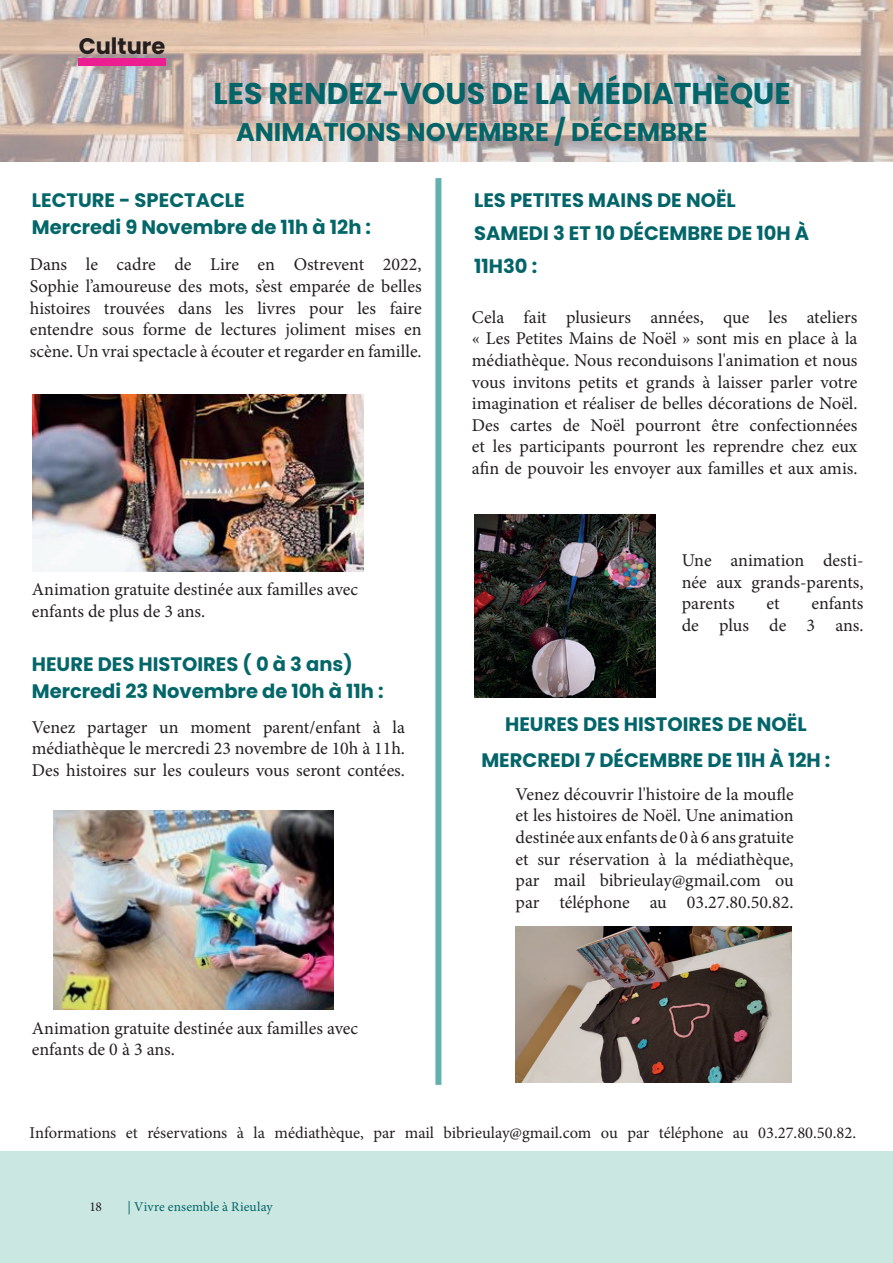
<style>
.page{position:relative;width:893px;height:1263px;background:#fff}
.page>*{position:absolute;margin:0;border:0;box-sizing:border-box;transform-origin:0 0}
.t1{font:700 30px "Poppins";color:#036569}
.t2{font:700 25.5px "Poppins";color:#036569}
.t3{font:700 22.5px "Poppins";color:#231f20}
.t4{font:700 19.5px/33px "Poppins";color:#036569}
.t5{font:700 19.5px/27px "Poppins";color:#036669}
.t6{font:18px/21.6px "Minion Pro";color:#231f20;text-align:justify}
.t7{font:16.5px "Minion Pro";color:#231f20}
.t8{font:13.5px "Minion Pro";letter-spacing:.005em;color:#036569}
.t9{font:13.5px "Minion Pro";color:#231f20}
</style>
<div class="page">
<div style="left:0;top:1151px;width:893px;height:112px;background:#cae7e2"></div>
<img style="left:32px;top:395px;width:332px;height:176px">
<img style="left:54px;top:810px;width:279px;height:200px">
<div style="left:435px;top:178px;width:6px;height:907px;border:3px solid #61b1af"></div>
<img style="left:474px;top:514px;width:182px;height:184px">
<img style="left:516px;top:927px;width:276px;height:156px">
<img style="left:0;top:0;width:893px;height:162px">
<div style="left:79px;top:59px;width:87px;height:7px;background:#ed1e91"></div>
<p class="t3" style="left:79px;top:33px;width:88px">Culture</p>
<h1 class="t1" style="left:213px;top:76px;width:579px">LES RENDEZ-VOUS DE LA MÉDIATHÈQUE</h1>
<h2 class="t2" style="left:236px;top:117px;width:473px">ANIMATIONS NOVEMBRE / DÉCEMBRE</h2>
<p class="t5" style="left:32px;top:187px;width:341px">LECTURE - SPECTACLE<br>Mercredi 9 Novembre de 11h à 12h :</p>
<p class="t6" style="left:30px;top:254px;width:393px">Dans le cadre de Lire en Ostrevent 2022, Sophie l’amoureuse des mots, s’est emparée de belles histoires trouvées dans les livres pour les faire entendre sous forme de lectures joliment mises en scène. Un vrai spectacle à écouter et regarder en famille.</p>
<p class="t6" style="left:32px;top:579px;width:328px">Animation gratuite destinée aux familles avec enfants de plus de 3 ans.</p>
<p class="t5" style="left:32px;top:651px;width:353px">HEURE DES HISTOIRES ( 0 à 3 ans)<br>Mercredi 23 Novembre de 10h à 11h :</p>
<p class="t6" style="left:32px;top:716px;width:375px">Venez partager un moment parent/enfant à la médiathèque le mercredi 23 novembre de 10h à 11h.<br>Des histoires sur les couleurs vous seront contées.</p>
<p class="t6" style="left:32px;top:1017px;width:328px">Animation gratuite destinée aux familles avec enfants de 0 à 3 ans.</p>
<p class="t4" style="left:474px;top:184px;width:337px">LES PETITES MAINS DE NOËL<br>SAMEDI 3 ET 10 DÉCEMBRE DE 10H À<br>11H30 :</p>
<p class="t6" style="left:472px;top:306px;width:387px">Cela fait plusieurs années, que les ateliers « Les Petites Mains de Noël » sont mis en place à la médiathèque. Nous reconduisons l'animation et nous vous invitons petits et grands à laisser parler votre imagination et réaliser de belles décorations de Noël.<br>Des cartes de Noël pourront être confectionnées et les participants pourront les reprendre chez eux afin de pouvoir les envoyer aux familles et aux amis.</p>
<p class="t6" style="left:682px;top:550px;width:183px">Une animation desti&shy;née aux grands-parents, parents</p>
<p class="t6" style="left:682px;top:593px;width:183px;text-align:right">enfants<br>de plus de 3 ans.</p>
<p class="t6" style="left:766px;top:593px;width:15px">et</p>
<p class="t4" style="left:481px;top:706px;width:351px;line-height:36px;text-align:center">HEURES DES HISTOIRES DE NOËL<br>MERCREDI 7 DÉCEMBRE DE 11H À 12H :</p>
<p class="t6" style="left:516px;top:783px;width:280px">Venez découvrir l'histoire de la moufle et les histoires de Noël. Une animation destinée aux enfants de 0 à 6 ans gratuite et sur réservation à la médiathèque, par mail bibrieulay@gmail.com ou par téléphone au 03.27.80.50.82.</p>
<p class="t7" style="left:30px;top:1122px;width:828px">Informations et réservations à la médiathèque, par mail bibrieulay@gmail.com ou par téléphone au 03.27.80.50.82.</p>
<p class="t9" style="left:90px;top:1198px;width:14px">18</p>
<p class="t8" style="left:128px;top:1198px;width:147px">| Vivre ensemble à Rieulay</p>
</div>
